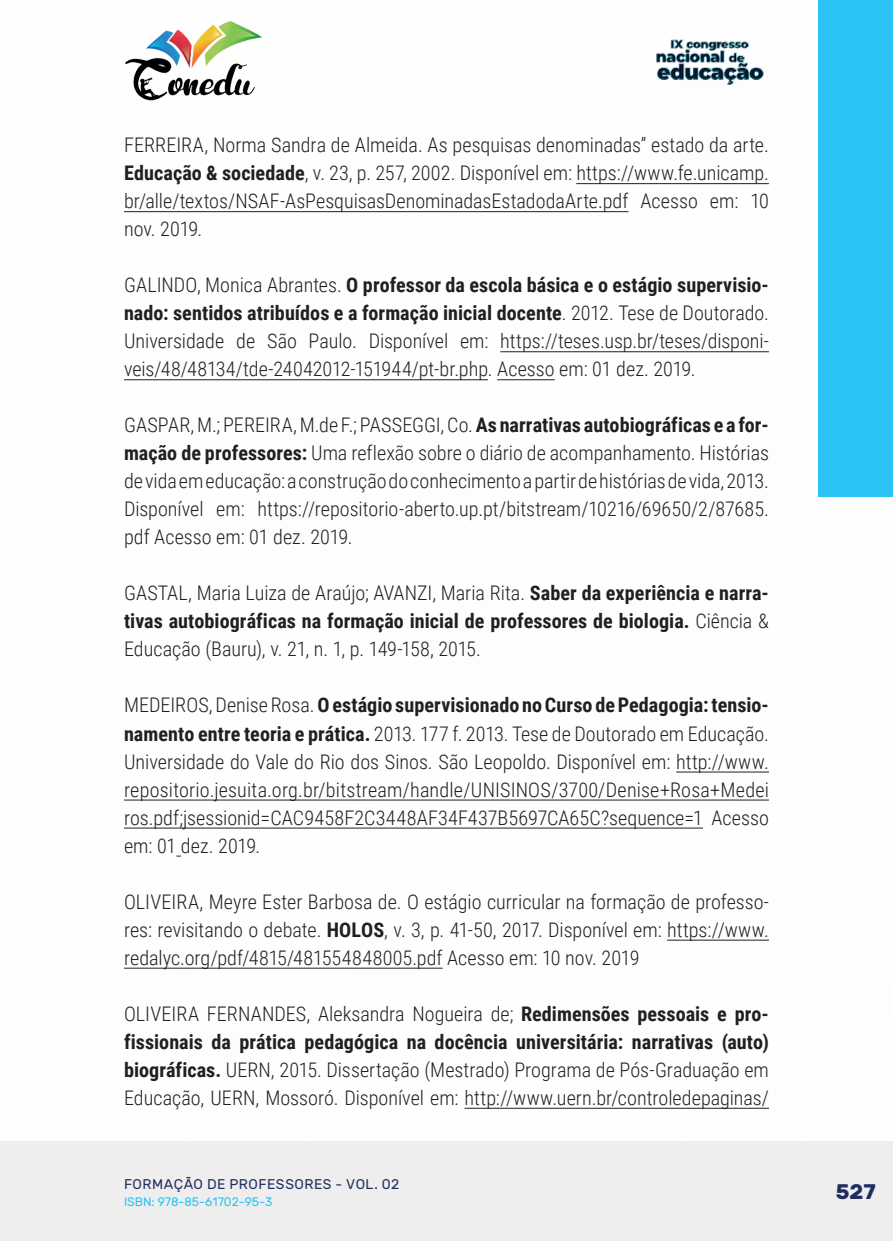
<style>
.page{position:relative;width:893px;height:1241px;background:#fff}
.page>*{position:absolute;margin:0;border:0;box-sizing:border-box;transform-origin:0 0}
.t1{font:700 21px "Rubik";color:#202d5e}
._17_REFERENCIAS{font:300 20.12px/28px "Roboto Condensed";color:#231f20;text-align:justify}
.t2{font:14px "Rubik";letter-spacing:.035em;color:#202d5e}
.t3{font:12.25px "Rubik";color:#29c4f3}
.s1{font-weight:700}
</style>
<div class="page">
<div style="left:0;top:1141px;width:893px;height:99px;background:#eeeeef"></div>
<div style="left:819px;top:0;width:74px;height:496px;background:#29c4f3"></div>
<img style="left:125px;top:20px;width:137px;height:81px">
<img style="left:656px;top:39px;width:108px;height:46px">
<hr style="left:576px;top:183px;width:193px;height:1px;background:#231f20">
<hr style="left:124px;top:211px;width:504px;height:1px;background:#231f20">
<hr style="left:500px;top:351px;width:269px;height:1px;background:#231f20">
<hr style="left:124px;top:379px;width:364px;height:1px;background:#231f20">
<hr style="left:497px;top:379px;width:58px;height:1px;background:#231f20">
<hr style="left:676px;top:771px;width:93px;height:1px;background:#231f20">
<hr style="left:124px;top:799px;width:645px;height:1px;background:#231f20">
<hr style="left:124px;top:827px;width:579px;height:1px;background:#231f20">
<hr style="left:667px;top:939px;width:102px;height:1px;background:#231f20">
<hr style="left:124px;top:967px;width:319px;height:1px;background:#231f20">
<hr style="left:465px;top:1107px;width:304px;height:1px;background:#231f20">
<p class="_17_REFERENCIAS" style="left:124px;top:130px;width:646px">FERREIRA, Norma Sandra de Almeida. As pesquisas denominadas” estado da arte.<br><span class="s1">Educação &amp; sociedade</span>, v. 23, p. 257, 2002. Disponível em: https://www.fe.unicamp. br/alle/textos/NSAF-AsPesquisasDenominadasEstadodaArte.pdf Acesso em: 10 nov. 2019.</p>
<p class="_17_REFERENCIAS" style="left:124px;top:270px;width:646px">GALINDO, Monica Abrantes. <span class="s1">O professor da escola básica e o estágio supervisio&shy;nado: sentidos atribuídos e a formação inicial docente</span>. 2012. Tese de Doutorado.<br>Universidade de São Paulo. Disponível em: https://teses.usp.br/teses/disponi&shy;veis/48/48134/tde-24042012-151944/pt-br.php. Acesso em: 01 dez. 2019.</p>
<p class="_17_REFERENCIAS" style="left:124px;top:410px;width:646px">GASPAR, M.; PEREIRA, M.de F.; PASSEGGI, Co. <span class="s1">As narrativas autobiográficas e a for&shy;mação de professores:</span> Uma reflexão sobre o diário de acompanhamento. Histórias devida em educação: a construção do conhecimento a partir de histórias de vida, 2013.<br>Disponível em: https://repositorio-aberto.up.pt/bitstream/10216/69650/2/87685. pdf Acesso em: 01 dez. 2019.</p>
<p class="_17_REFERENCIAS" style="left:124px;top:578px;width:646px">GASTAL, Maria Luiza de Araújo; AVANZI, Maria Rita. <span class="s1">Saber da experiência e narra&shy;tivas autobiográficas na formação inicial de professores de biologia.</span> Ciência &amp; Educação (Bauru), v. 21, n. 1, p. 149-158, 2015.</p>
<p class="_17_REFERENCIAS" style="left:124px;top:690px;width:646px">MEDEIROS, Denise Rosa. <span class="s1">O estágio supervisionado no Curso de Pedagogia: tensio&shy;namento entre teoria e prática.</span> 2013. 177 f. 2013. Tese de Doutorado em Educação.<br>Universidade do Vale do Rio dos Sinos. São Leopoldo. Disponível em: http://www. repositorio.jesuita.org.br/bitstream/handle/UNISINOS/3700/Denise+Rosa+Medei ros.pdf;jsessionid=CAC9458F2C3448AF34F437B5697CA65C?sequence=1 Acesso em: 01 dez. 2019.</p>
<p class="_17_REFERENCIAS" style="left:124px;top:886px;width:646px">OLIVEIRA, Meyre Ester Barbosa de. O estágio curricular na formação de professo&shy;res: revisitando o debate. <span class="s1">HOLOS</span>, v. 3, p. 41-50, 2017. Disponível em: https://www. redalyc.org/pdf/4815/481554848005.pdf Acesso em: 10 nov. 2019</p>
<p class="_17_REFERENCIAS" style="left:124px;top:998px;width:646px">OLIVEIRA FERNANDES, Aleksandra Nogueira de; <span class="s1">Redimensões pessoais e pro&shy;fissionais da prática pedagógica na docência universitária: narrativas (auto) biográficas.</span> UERN, 2015. Dissertação (Mestrado) Programa de Pós-Graduação em Educação, UERN, Mossoró. Disponível em: http://www.uern.br/controledepaginas/</p>
<p class="t2" style="left:124px;top:1175px;width:277px">FORMAÇÃO DE PROFESSORES - VOL. 02</p>
<p class="t3" style="left:124px;top:1194px;width:150px">ISBN: 978-85-61702-95-3</p>
<p class="t1" style="left:836px;top:1179px;width:42px">527</p>
</div>
